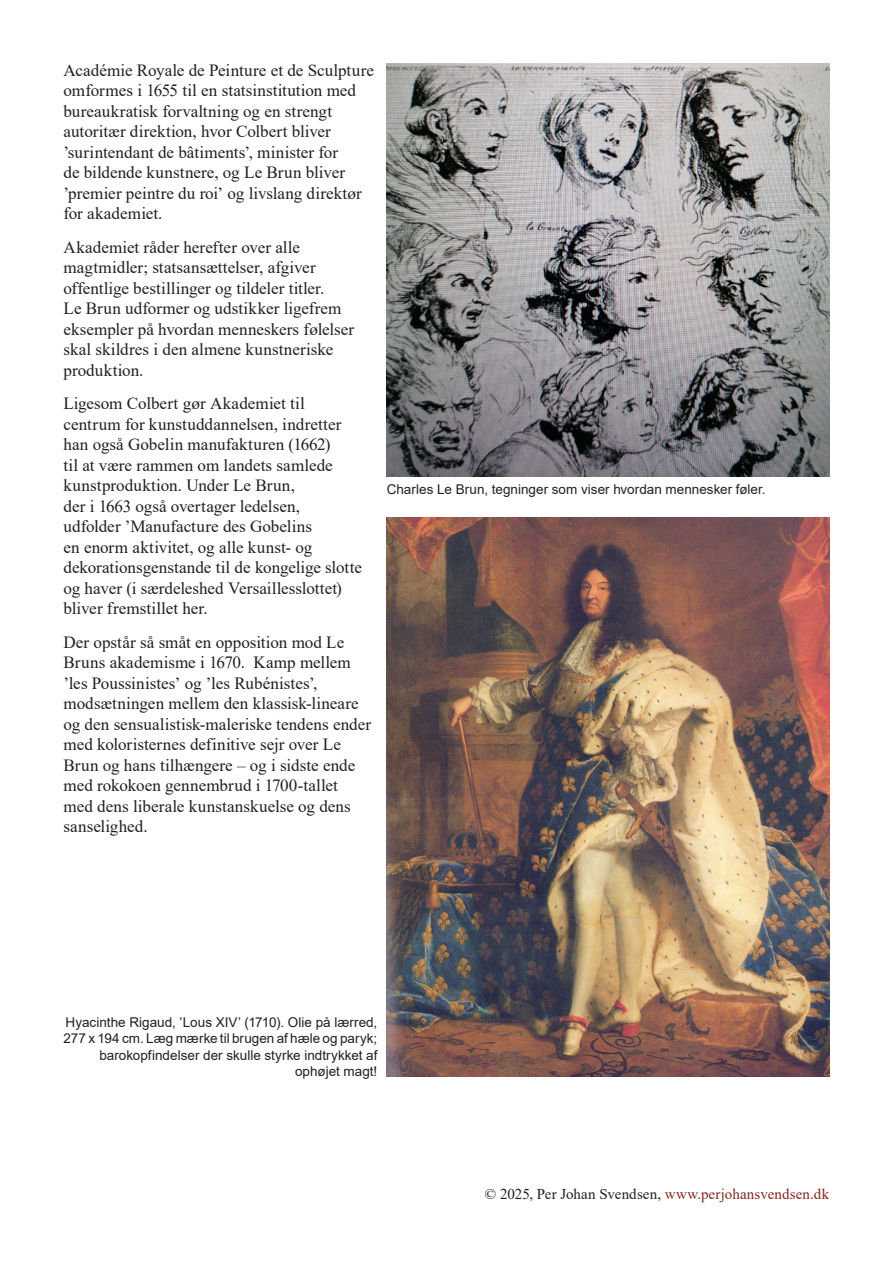
<style>
.page{position:relative;width:893px;height:1263px;background:#fff}
.page>*{position:absolute;margin:0;border:0;box-sizing:border-box;transform-origin:0 0}
.Löptext{font:17.1px/20.5px "Times New Roman";color:#231f20}
.Löptext-2{font:15px "Times New Roman";letter-spacing:.01em;color:#231f20}
.Figurtext{font:13.5px/16.2px "Arial";color:#231f20;text-align:right}
.s1{color:#82281e}
</style>
<div class="page">
<img style="left:387px;top:64px;width:442px;height:413px">
<img style="left:387px;top:518px;width:442px;height:559px">
<p class="Löptext" style="left:64px;top:59px;width:312px">Académie Royale de Peinture et de Sculpture omformes i 1655 til en statsinstitution med bureaukratisk forvaltning og en strengt autoritær direktion, hvor Colbert bliver ’surintendant de bâtiments’, minister for<br>de bildende kunstnere, og Le Brun bliver ’premier peintre du roi’ og livslang direktør for akademiet.</p>
<p class="Löptext" style="left:64px;top:236px;width:292px">Akademiet råder herefter over alle magtmidler; statsansættelser, afgiver offentlige bestillinger og tildeler titler.<br>Le Brun udformer og udstikker ligefrem eksempler på hvordan menneskers følelser skal skildres i den almene kunstneriske produktion.</p>
<p class="Löptext" style="left:64px;top:392px;width:300px">Ligesom Colbert gør Akademiet til centrum for kunstuddannelsen, indretter han også Gobelin manufakturen (1662)<br>til at være rammen om landets samlede kunstproduktion. Under Le Brun,<br>der i 1663 også overtager ledelsen,<br>udfolder ’Manufacture des Gobelins<br>en enorm aktivitet, og alle kunst- og dekorationsgenstande til de kongelige slotte og haver (i særdeleshed Versaillesslottet) bliver fremstillet her.</p>
<p class="Löptext" style="left:64px;top:631px;width:309px">Der opstår så småt en opposition mod Le Bruns akademisme i 1670. Kamp mellem ’les Poussinistes’ og ’les Rubénistes’, modsætningen mellem den klassisk-lineare og den sensualistisk-maleriske tendens ender med koloristernes definitive sejr over Le Brun og hans tilhængere – og i sidste ende med rokokoen gennembrud i 1700-tallet med dens liberale kunstanskuelse og dens sanselighed.</p>
<p class="Figurtext" style="left:387px;top:481px;width:380px">Charles Le Brun, tegninger som viser hvordan mennesker føler.</p>
<p class="Figurtext" style="left:66px;top:1014px;width:313px">Hyacinthe Rigaud, ’Lous XIV’ (1710). Olie på lærred,</p>
<p class="Figurtext" style="left:64px;top:1030px;width:315px">277 x 194 cm. Læg mærke til brugen af hæle og paryk;</p>
<p class="Figurtext" style="left:99px;top:1047px;width:280px">barokopfindelser der skulle styrke indtrykket af ophøjet magt!</p>
<p class="Löptext-2" style="left:485px;top:1183px;width:346px">© 2025, Per Johan Svendsen, <span class="s1">www.perjohansvendsen.dk</span></p>
</div>
